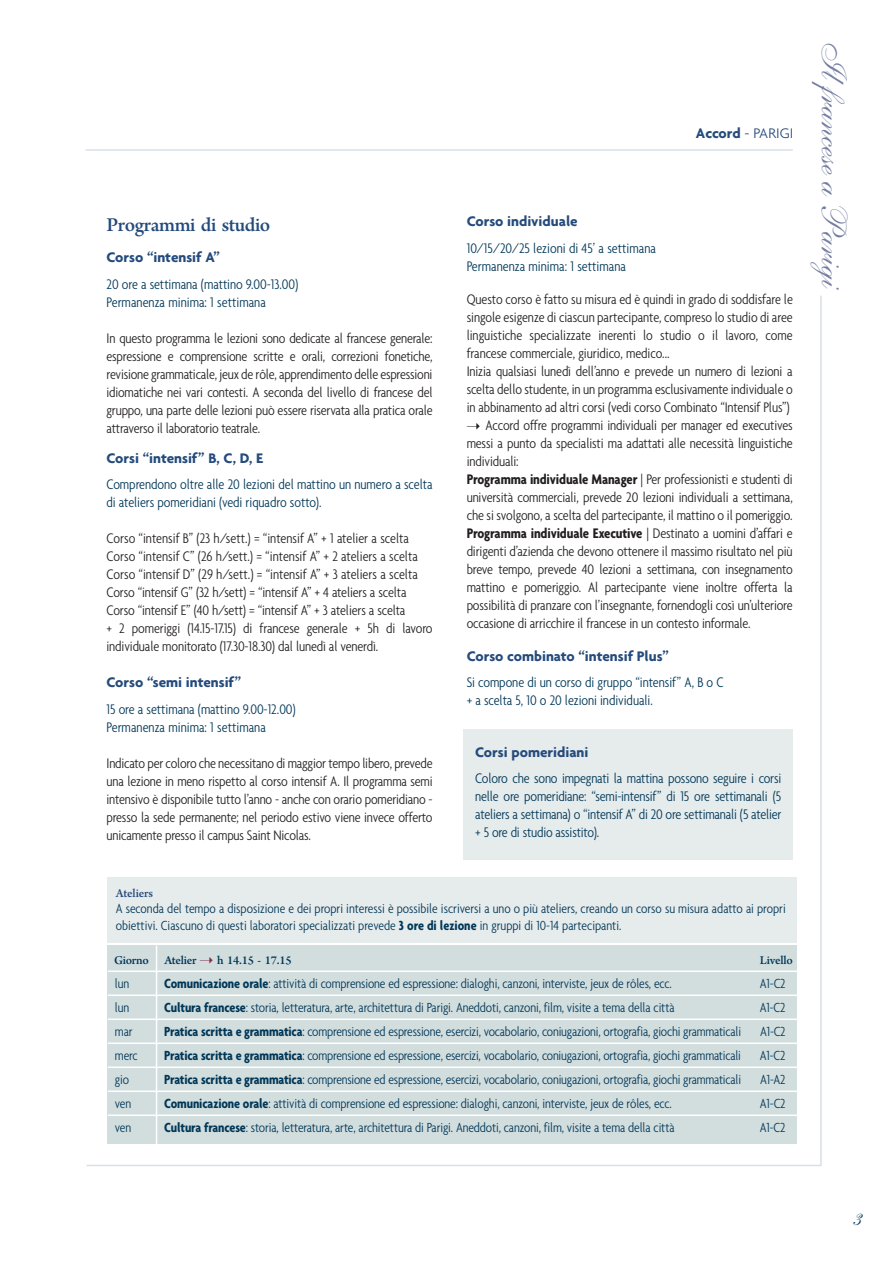
<style>
.page{position:relative;width:893px;height:1263px;background:#fff}
.page>*{position:absolute;margin:0;border:0;box-sizing:border-box;transform-origin:0 0}
.t1{font:36px "Shelley Allegro Script";color:#747da1}
.t2{font:500 27px "Adobe Naskh";letter-spacing:-.015em;color:#244b7c}
.t3{font:24px "Shelley Allegro Script";color:#003757}
.t4{font:500 16.5px "Adobe Naskh";letter-spacing:-.01em;color:#003757}
.t5{font:500 16.5px "Adobe Naskh";letter-spacing:-.005em;color:#244b7c}
.t6{font:300 condensed 15px/18px "Agenda";letter-spacing:-.01em;color:#231f20;text-align:justify}
.t7{font:300 condensed 15px/18px "Agenda";letter-spacing:-.005em;color:#003757}
.t8{font:700 15px "Agenda";color:#244b7c}
.t9{font:300 15px "Agenda";color:#244b7c}
.t10{font:300 condensed 14.25px/16.5px "Agenda";letter-spacing:-.01em;color:#003757}
.s1{font-weight:700}
.s2{color:#85304e}
</style>
<div class="page">
<hr style="left:86px;top:149px;width:706px;height:2px;background:#d9dfe8">
<hr style="left:87px;top:1165px;width:734px;height:1px;background:#d9dfe8">
<hr style="left:820px;top:296px;width:1px;height:870px;background:#d9dfe8">
<div style="left:463px;top:729px;width:329px;height:131px;background:#e6ebec"></div>
<div style="left:108px;top:946px;width:689px;height:198px;background:#d2ddde"></div>
<hr style="left:108px;top:971px;width:689px;height:1px;background:#fff">
<hr style="left:108px;top:995px;width:689px;height:1px;background:#fff">
<hr style="left:108px;top:1019px;width:689px;height:1px;background:#fff">
<hr style="left:108px;top:1043px;width:689px;height:1px;background:#fff">
<hr style="left:108px;top:1067px;width:689px;height:1px;background:#fff">
<hr style="left:108px;top:1091px;width:689px;height:1px;background:#fff">
<hr style="left:108px;top:1115px;width:689px;height:1px;background:#fff">
<hr style="left:156px;top:945px;width:1px;height:200px;background:#fff">
<div style="left:108px;top:877px;width:689px;height:66px;background:#e6ebec"></div>
<h2 class="t2" style="left:107px;top:206px;width:165px">Programmi di studio</h2>
<p class="t8" style="left:107px;top:252px;width:115px">Corso “intensif A”</p>
<p class="t7" style="left:107px;top:276px;width:193px">20 ore a settimana (mattino 9.00-13.00)<br>Permanenza minima: 1 settimana</p>
<p class="t6" style="left:107px;top:330px;width:327px">In questo programma le lezioni sono dedicate al francese generale: espressione e comprensione scritte e orali, correzioni fonetiche, revisione grammaticale, jeux de rôle, apprendimento delle espressioni idiomatiche nei vari contesti. A seconda del livello di francese del gruppo, una parte delle lezioni può essere riservata alla pratica orale attraverso il laboratorio teatrale.</p>
<p class="t8" style="left:107px;top:452px;width:158px">Corsi “intensif” B, C, D, E</p>
<p class="t7" style="left:107px;top:477px;width:327px">Comprendono oltre alle 20 lezioni del mattino un numero a scelta di ateliers pomeridiani (vedi riquadro sotto).</p>
<p class="t6" style="left:107px;top:531px;width:327px;text-align:left">Corso “intensif B” (23 h/sett.) = “intensif A” + 1 atelier a scelta Corso “intensif C” (26 h/sett.) = “intensif A” + 2 ateliers a scelta Corso “intensif D” (29 h/sett.) = “intensif A” + 3 ateliers a scelta Corso “intensif G” (32 h/sett) = “intensif A” + 4 ateliers a scelta Corso “intensif E” (40 h/sett) = “intensif A” + 3 ateliers a scelta<br>+ 2 pomeriggi (14.15-17.15) di francese generale + 5h di lavoro individuale monitorato (17.30-18.30) dal lunedì al venerdì.</p>
<p class="t8" style="left:107px;top:677px;width:136px">Corso “semi intensif”</p>
<p class="t7" style="left:107px;top:701px;width:191px">15 ore a settimana (mattino 9.00-12.00)<br>Permanenza minima: 1 settimana</p>
<p class="t6" style="left:107px;top:755px;width:327px">Indicato per coloro che necessitano di maggior tempo libero, prevede una lezione in meno rispetto al corso intensif A. Il programma semi intensivo è disponibile tutto l’anno - anche con orario pomeridiano - presso la sede permanente; nel periodo estivo viene invece offerto unicamente presso il campus Saint Nicolas.</p>
<p class="t9" style="left:696px;top:128px;width:99px"><span class="s1">Accord</span> - PARIGI</p>
<p class="t8" style="left:466px;top:216px;width:112px">Corso individuale</p>
<p class="t7" style="left:466px;top:240px;width:191px">10/15/20/25 lezioni di 45’ a settimana<br>Permanenza minima: 1 settimana</p>
<p class="t6" style="left:466px;top:291px;width:328px;text-align:left">Questo corso è fatto su misura ed è quindi in grado di soddisfare le singole esigenze di ciascun partecipante, compreso lo studio di aree linguistiche specializzate inerenti lo studio o il lavoro, come francese commerciale, giuridico, medico...<br>Inizia qualsiasi lunedì dell’anno e prevede un numero di lezioni a scelta dello studente, in un programma esclusivamente individuale o in abbinamento ad altri corsi (vedi corso Combinato “Intensif Plus”) ➝ Accord offre programmi individuali per manager ed executives messi a punto da specialisti ma adattati alle necessità linguistiche individuali:<br><span class="s1">Programma individuale Manager</span> | Per professionisti e studenti di università commerciali, prevede 20 lezioni individuali a settimana, che si svolgono, a scelta del partecipante, il mattino o il pomeriggio.<br><span class="s1">Programma individuale Executive</span> | Destinato a uomini d’affari e dirigenti d’azienda che devono ottenere il massimo risultato nel più breve tempo, prevede 40 lezioni a settimana, con insegnamento mattino e pomeriggio. Al partecipante viene inoltre offerta la possibilità di pranzare con l’insegnante, fornendogli così un’ulteriore occasione di arricchire il francese in un contesto informale.</p>
<p class="t8" style="left:466px;top:650px;width:204px">Corso combinato “intensif Plus”</p>
<p class="t7" style="left:466px;top:675px;width:258px">Si compone di un corso di gruppo “intensif” A, B o C + a scelta 5, 10 o 20 lezioni individuali.</p>
<p class="t8" style="left:475px;top:746px;width:115px">Corsi pomeridiani</p>
<p class="t7" style="left:475px;top:771px;width:307px;text-align:justify">Coloro che sono impegnati la mattina possono seguire i corsi nelle ore pomeridiane: “semi-intensif” di 15 ore settimanali (5 ateliers a settimana) o “intensif A” di 20 ore settimanali (5 atelier + 5 ore di studio assistito).</p>
<p class="t5" style="left:116px;top:881px;width:39px">Ateliers</p>
<p class="t10" style="left:116px;top:902px;width:671px">A seconda del tempo a disposizione e dei propri interessi è possibile iscriversi a uno o più ateliers, creando un corso su misura adatto ai propri obiettivi. Ciascuno di questi laboratori specializzati prevede <span class="s1">3 ore di lezione</span> in gruppi di 10-14 partecipanti.</p>
<p class="t4" style="left:114px;top:948px;width:179px">Giorno Atelier <span class="s2">➝</span> h 14.15 - 17.15</p>
<p class="t4" style="left:759px;top:948px;width:35px">Livello</p>
<p class="t10" style="left:115px;top:976px;width:16px">lun</p>
<p class="t10" style="left:164px;top:976px;width:509px"><span class="s1">Comunicazione orale</span>: attività di comprensione ed espressione: dialoghi, canzoni, interviste, jeux de rôles, ecc.</p>
<p class="t10" style="left:759px;top:976px;width:27px">A1-C2</p>
<p class="t10" style="left:115px;top:1000px;width:16px">lun</p>
<p class="t10" style="left:164px;top:1000px;width:512px"><span class="s1">Cultura francese</span>: storia, letteratura, arte, architettura di Parigi. Aneddoti, canzoni, film, visite a tema della città</p>
<p class="t10" style="left:759px;top:1000px;width:27px">A1-C2</p>
<p class="t10" style="left:115px;top:1024px;width:19px">mar</p>
<p class="t10" style="left:164px;top:1024px;width:578px"><span class="s1">Pratica scritta e grammatica</span>: comprensione ed espressione, esercizi, vocabolario, coniugazioni, ortografia, giochi grammaticali</p>
<p class="t10" style="left:760px;top:1024px;width:27px">A1-C2</p>
<p class="t10" style="left:115px;top:1048px;width:24px">merc</p>
<p class="t10" style="left:164px;top:1048px;width:578px"><span class="s1">Pratica scritta e grammatica</span>: comprensione ed espressione, esercizi, vocabolario, coniugazioni, ortografia, giochi grammaticali</p>
<p class="t10" style="left:759px;top:1048px;width:27px">A1-C2</p>
<p class="t10" style="left:115px;top:1072px;width:16px">gio</p>
<p class="t10" style="left:164px;top:1072px;width:578px"><span class="s1">Pratica scritta e grammatica</span>: comprensione ed espressione, esercizi, vocabolario, coniugazioni, ortografia, giochi grammaticali</p>
<p class="t10" style="left:760px;top:1072px;width:27px">A1-A2</p>
<p class="t10" style="left:115px;top:1096px;width:18px">ven</p>
<p class="t10" style="left:164px;top:1096px;width:509px"><span class="s1">Comunicazione orale</span>: attività di comprensione ed espressione: dialoghi, canzoni, interviste, jeux de rôles, ecc.</p>
<p class="t10" style="left:759px;top:1096px;width:27px">A1-C2</p>
<p class="t10" style="left:115px;top:1120px;width:18px">ven</p>
<p class="t10" style="left:164px;top:1120px;width:512px"><span class="s1">Cultura francese</span>: storia, letteratura, arte, architettura di Parigi. Aneddoti, canzoni, film, visite a tema della città</p>
<p class="t10" style="left:759px;top:1120px;width:27px">A1-C2</p>
<h1 class="t1" style="left:843px;top:37px;width:254px;rotate:90deg">Il francesea Parigi</h1>
<h3 class="t3" style="left:848px;top:1211px;width:11px">3</h3>
</div>
